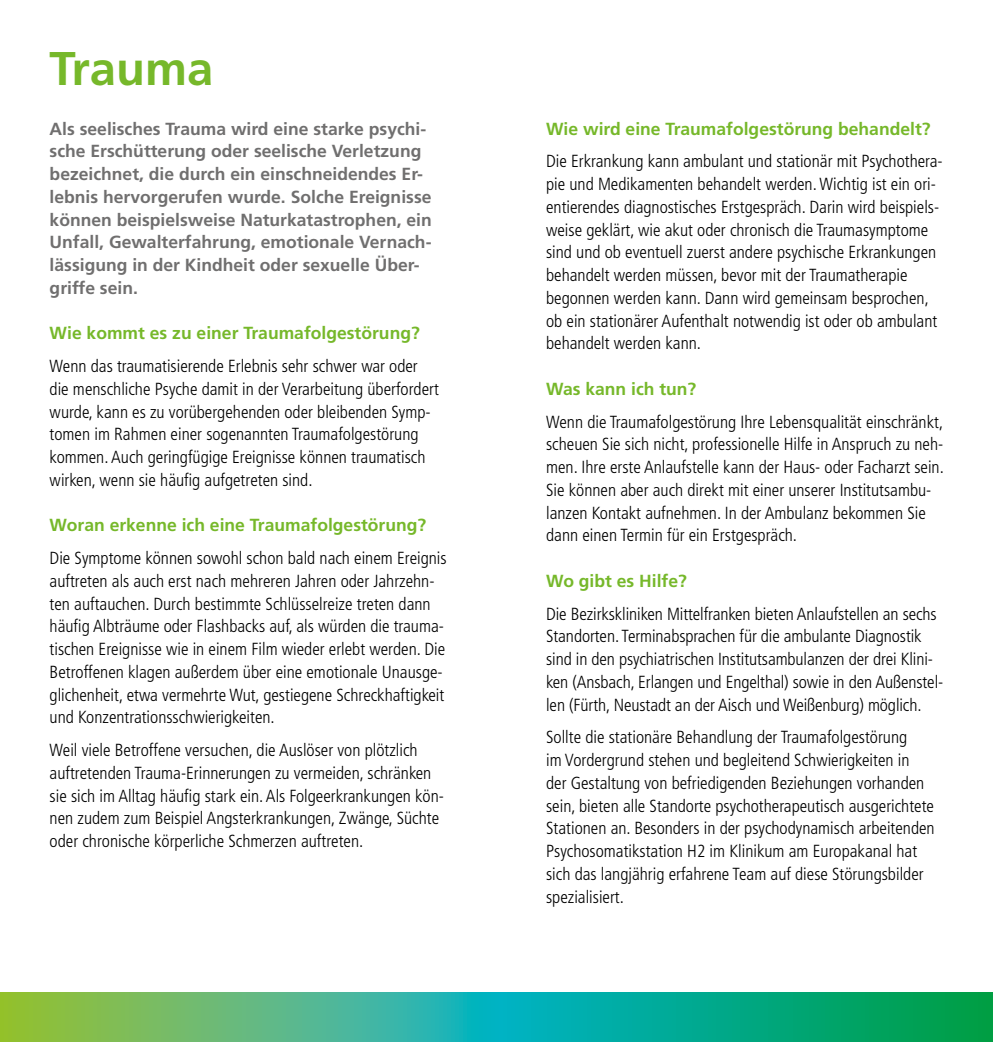
<style>
.page{position:relative;width:993px;height:1042px;background:#fff}
.page>*{position:absolute;margin:0;border:0;box-sizing:border-box;transform-origin:0 0}
.t1{font:700 47.25px "Frutiger";color:#76b82a}
.t2{font:300 condensed 17.5px/22.8px "Frutiger";color:#000}
.t3{font:700 17.5px/22.8px "Frutiger";color:#706f6f}
.t4{font:700 17.5px "Frutiger";color:#76b82a}
</style>
<div class="page">
<svg style="left:0;top:992px;width:992px;height:50px;background:#2eb07f"></svg>
<h1 class="t1" style="left:50px;top:41px;width:165px">Trauma</h1>
<p class="t3" style="left:50px;top:117px;width:383px">Als seelisches Trauma wird eine starke psychi&shy;sche Erschütterung oder seelische Verletzung bezeichnet, die durch ein einschneidendes Er&shy;lebnis hervorgerufen wurde. Solche Ereignisse können beispielsweise Naturkatastrophen, ein Unfall, Gewalterfahrung, emotionale Vernach&shy;lässigung in der Kindheit oder sexuelle Über&shy;griffe sein.</p>
<p class="t4" style="left:50px;top:323px;width:371px">Wie kommt es zu einer Traumafolgestörung?</p>
<p class="t2" style="left:50px;top:355px;width:390px">Wenn das traumatisierende Erlebnis sehr schwer war oder die menschliche Psyche damit in der Verarbeitung überfordert wurde, kann es zu vorübergehenden oder bleibenden Symp&shy;tomen im Rahmen einer sogenannten Traumafolgestörung kommen. Auch geringfügige Ereignisse können traumatisch wirken, wenn sie häufig aufgetreten sind.</p>
<p class="t4" style="left:50px;top:515px;width:378px">Woran erkenne ich eine Traumafolgestörung?</p>
<p class="t2" style="left:50px;top:547px;width:398px">Die Symptome können sowohl schon bald nach einem Ereignis auftreten als auch erst nach mehreren Jahren oder Jahrzehn&shy;ten auftauchen. Durch bestimmte Schlüsselreize treten dann häufig Albträume oder Flashbacks auf, als würden die trauma&shy;tischen Ereignisse wie in einem Film wieder erlebt werden. Die Betroffenen klagen außerdem über eine emotionale Unausge&shy;glichenheit, etwa vermehrte Wut, gestiegene Schreckhaftigkeit und Konzentrationsschwierigkeiten.</p>
<p class="t2" style="left:50px;top:739px;width:396px">Weil viele Betroffene versuchen, die Auslöser von plötzlich auftretenden Trauma-Erinnerungen zu vermeiden, schränken sie sich im Alltag häufig stark ein. Als Folgeerkrankungen kön&shy;nen zudem zum Beispiel Angsterkrankungen, Zwänge, Süchte oder chronische körperliche Schmerzen auftreten.</p>
<p class="t4" style="left:546px;top:118px;width:386px">Wie wird eine Traumafolgestörung behandelt?</p>
<p class="t2" style="left:546px;top:150px;width:398px">Die Erkrankung kann ambulant und stationär mit Psychothera&shy;pie und Medikamenten behandelt werden. Wichtig ist ein ori&shy;entierendes diagnostisches Erstgespräch. Darin wird beispiels&shy;weise geklärt, wie akut oder chronisch die Traumasymptome sind und ob eventuell zuerst andere psychische Erkrankungen behandelt werden müssen, bevor mit der Traumatherapie begonnen werden kann. Dann wird gemeinsam besprochen, ob ein stationärer Aufenthalt notwendig ist oder ob ambulant behandelt werden kann.</p>
<p class="t4" style="left:546px;top:378px;width:152px">Was kann ich tun?</p>
<p class="t2" style="left:546px;top:410px;width:399px">Wenn die Traumafolgestörung Ihre Lebensqualität einschränkt, scheuen Sie sich nicht, professionelle Hilfe in Anspruch zu neh&shy;men. Ihre erste Anlaufstelle kann der Haus- oder Facharzt sein.<br>Sie können aber auch direkt mit einer unserer Institutsambu&shy;lanzen Kontakt aufnehmen. In der Ambulanz bekommen Sie dann einen Termin für ein Erstgespräch.</p>
<p class="t4" style="left:546px;top:570px;width:142px">Wo gibt es Hilfe?</p>
<p class="t2" style="left:546px;top:602px;width:398px">Die Bezirkskliniken Mittelfranken bieten Anlaufstellen an sechs Standorten. Terminabsprachen für die ambulante Diagnostik sind in den psychiatrischen Institutsambulanzen der drei Klini&shy;ken (Ansbach, Erlangen und Engelthal) sowie in den Außenstel&shy;len (Fürth, Neustadt an der Aisch und Weißenburg) möglich.</p>
<p class="t2" style="left:546px;top:726px;width:390px">Sollte die stationäre Behandlung der Traumafolgestörung<br>im Vordergrund stehen und begleitend Schwierigkeiten in<br>der Gestaltung von befriedigenden Beziehungen vorhanden sein, bieten alle Standorte psychotherapeutisch ausgerichtete Stationen an. Besonders in der psychodynamisch arbeitenden Psychosomatikstation H2 im Klinikum am Europakanal hat sich das langjährig erfahrene Team auf diese Störungsbilder spezialisiert.</p>
</div>
